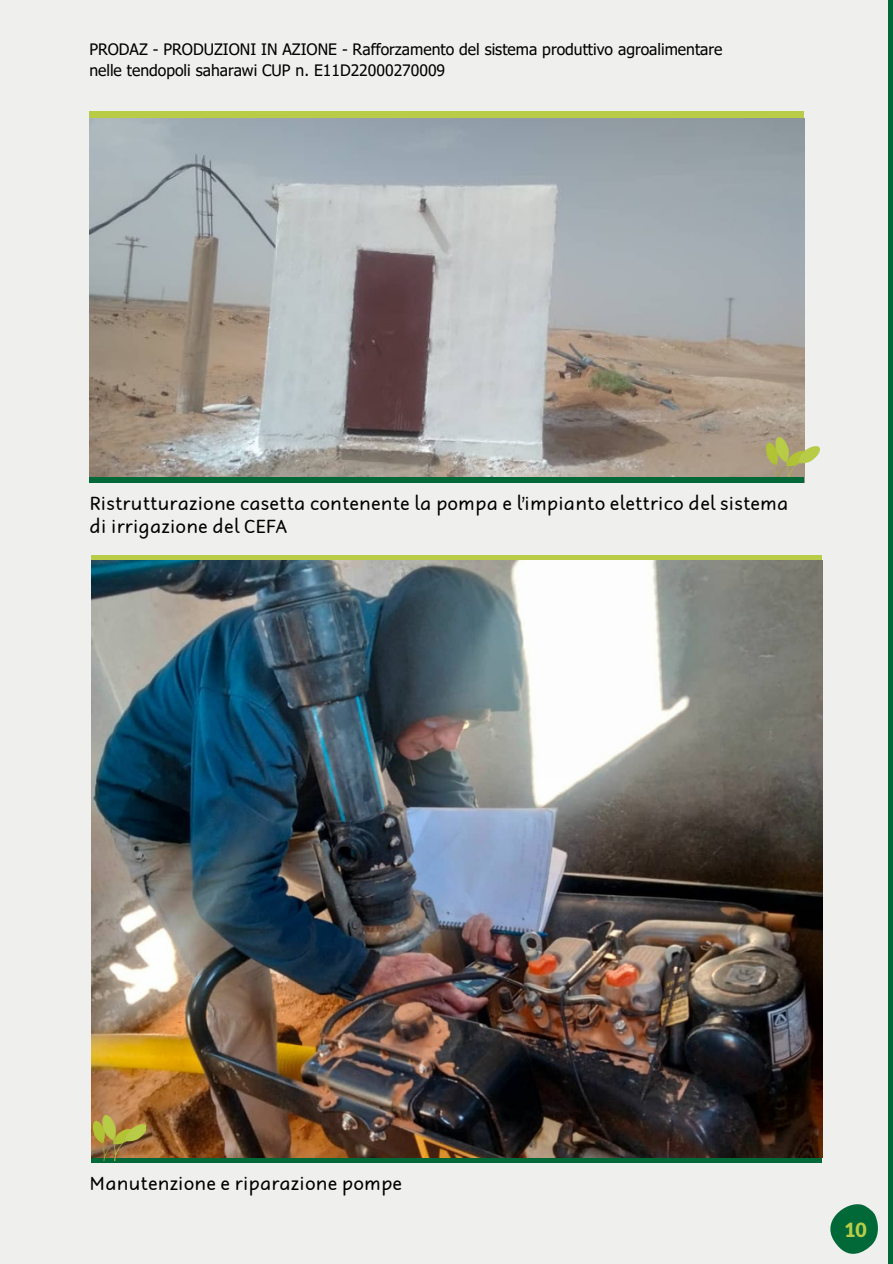
<style>
.page{position:relative;width:893px;height:1264px;background:#fff}
.page>*{position:absolute;margin:0;border:0;box-sizing:border-box;transform-origin:0 0}
.t1{font:900 19.5px "Lato";color:#b9cc48}
.t2{font:18px/22.5px "Robaga Rounded";color:#000}
.t3{font:15.75px/21.3px "Tahoma";color:#000}
</style>
<div class="page">
<div style="left:0;top:0;width:892px;height:1263px;background:#efefed"></div>
<svg style="left:830px;top:1204px;width:48px;height:50px"></svg>
<div style="left:887px;top:0;width:5px;height:1263px;background:#016938"></div>
<div style="left:89px;top:112px;width:715px;height:7px;background:#b9cc48"></div>
<img style="left:89px;top:119px;width:715px;height:358px">
<img style="left:763px;top:437px;width:56px;height:45px">
<div style="left:89px;top:477px;width:715px;height:6px;background:#016938"></div>
<div style="left:91px;top:1157px;width:730px;height:6px;background:#016938"></div>
<div style="left:91px;top:555px;width:730px;height:6px;background:#b9cc48"></div>
<img style="left:91px;top:561px;width:731px;height:596px">
<img style="left:91px;top:1115px;width:55px;height:45px">
<p class="t3" style="left:89px;top:38px;width:634px">PRODAZ - PRODUZIONI IN AZIONE - Rafforzamento del sistema produttivo agroalimentare nelle tendopoli saharawi CUP n. E11D22000270009</p>
<p class="t2" style="left:89px;top:493px;width:700px">Ristrutturazione casetta contenente la pompa e l’impianto elettrico del sistema di irrigazione del CEFA</p>
<p class="t2" style="left:89px;top:1173px;width:314px">Manutenzione e riparazione pompe</p>
<p class="t1" style="left:844px;top:1217px;width:24px">10</p>
</div>
